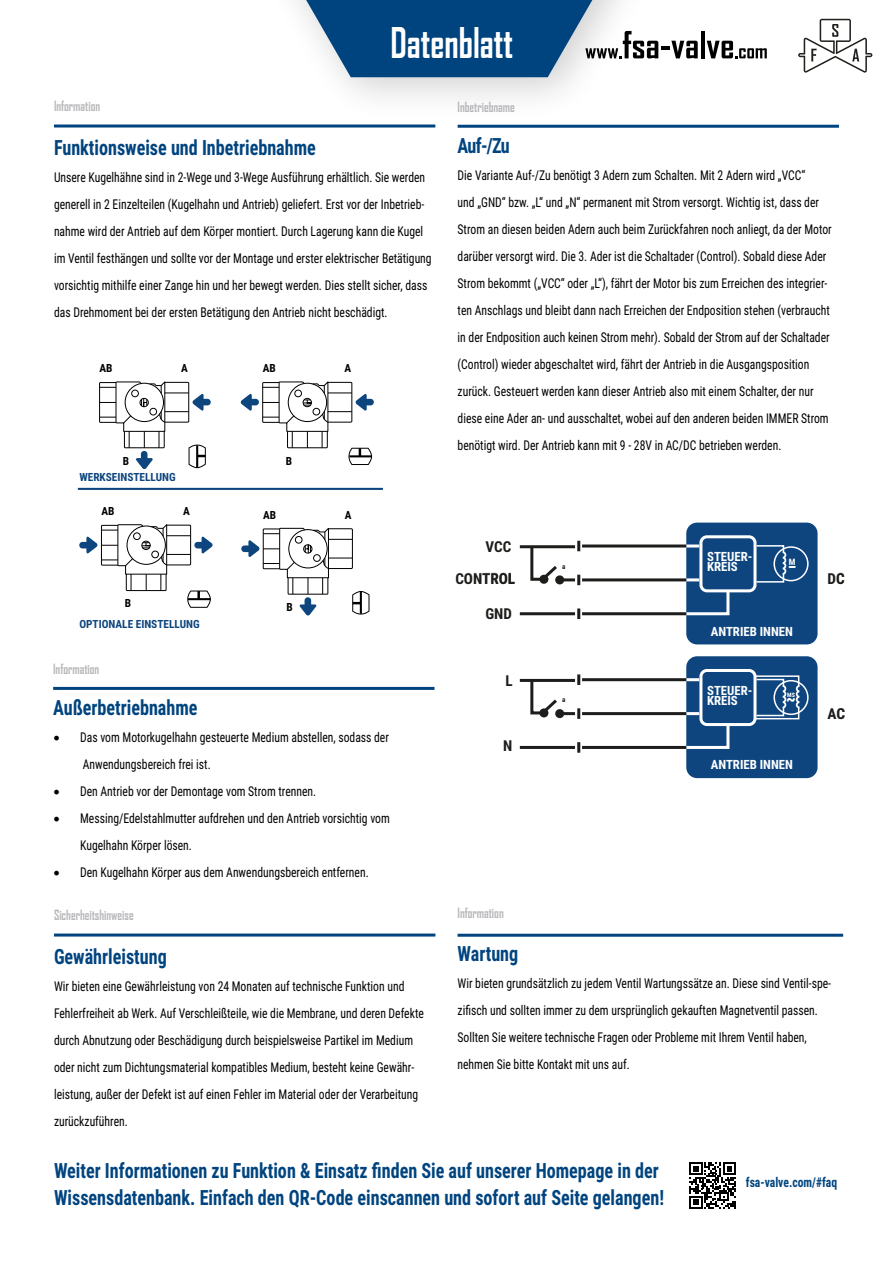
<style>
.page{position:relative;width:893px;height:1263px;background:#fff}
.page>*{position:absolute;margin:0;border:0;box-sizing:border-box;transform-origin:0 0}
.t1{font:700 40.5px "Agency FB";color:#fff;scale:.86 1}
.t2{font:700 21px/27px "Roboto Condensed";color:#00447f;scale:.86 1}
.t3{font:700 17.55px "Roboto Condensed";color:#fff}
.t4{font:700 15px "Roboto Condensed";color:#1d1d1b}
.t5{font:13.5px/27px "Roboto Condensed";color:#000;scale:.86 1}
.t6{font:700 13.5px "Agency FB";color:#b8b7ba;scale:.86 1}
.t7{font:700 13.5px "Roboto Condensed";color:#00447f;scale:.86 1}
.t8{font:700 12.75px/10.6px "Roboto Condensed";color:#fff}
.t9{font:700 11.25px "Roboto Condensed";color:#0d457e}
.t10{font:700 11.25px "Roboto Condensed";color:#000}
.t11{font:700 7.05px "Roboto Condensed";color:#1d1d1b}
.t12{font:700 6px "Roboto Condensed";color:#fff}
.s1{font-family:"Minion Pro";font-size:18px}
.s2{font-size:8.85px}
</style>
<div class="page">
<svg style="left:689px;top:1162px;width:47px;height:47px"></svg>
<hr style="left:701px;top:31px;width:4px;height:27px;background:#000">
<svg style="left:707px;top:41px;width:60px;height:17px"></svg>
<svg style="left:798px;top:19px;width:74px;height:54px"></svg>
<div style="left:227px;top:0;width:461px;height:122px;background:#000;opacity:.19"></div>
<svg style="left:306px;top:0;width:392px;height:77px"></svg>
<hr style="left:54px;top:124px;width:381px;height:3px;background:#00447f">
<hr style="left:458px;top:125px;width:381px;height:3px;background:#00447f">
<hr style="left:458px;top:934px;width:385px;height:3px;background:#00447f">
<hr style="left:54px;top:933px;width:381px;height:3px;background:#00447f">
<svg style="left:459px;top:573px;width:56px;height:11px"></svg>
<svg style="left:829px;top:573px;width:15px;height:11px"></svg>
<svg style="left:829px;top:708px;width:16px;height:11px"></svg>
<hr style="left:520px;top:612px;width:55px;height:3px;background:#1d1d1b">
<hr style="left:520px;top:545px;width:55px;height:3px;background:#1d1d1b">
<svg style="left:577px;top:608px;width:3px;height:11px"></svg>
<svg style="left:577px;top:541px;width:3px;height:10px"></svg>
<svg style="left:577px;top:575px;width:3px;height:10px"></svg>
<hr style="left:558px;top:578px;width:17px;height:3px;background:#1d1d1b">
<svg style="left:529px;top:545px;width:31px;height:36px"></svg>
<div style="left:539px;top:575px;width:9px;height:9px;background:#1d1d1b;border-radius:50%"></div>
<div style="left:555px;top:575px;width:9px;height:9px;background:#1d1d1b;border-radius:50%"></div>
<div style="left:686px;top:523px;width:131px;height:121px;background:#0e457e;border-radius:11px"></div>
<div style="left:699px;top:535px;width:57px;height:57px;border:3px solid #fff;border-radius:6px"></div>
<svg style="left:686px;top:544px;width:13px;height:3px"></svg>
<hr style="left:582px;top:544px;width:104px;height:3px;background:#1d1d1b">
<svg style="left:683px;top:588px;width:48px;height:29px"></svg>
<hr style="left:582px;top:612px;width:104px;height:3px;background:#1d1d1b">
<svg style="left:686px;top:578px;width:13px;height:3px"></svg>
<hr style="left:582px;top:578px;width:104px;height:3px;background:#1d1d1b">
<div style="left:773px;top:546px;width:36px;height:35px;border:2px solid #fff;border-radius:50%"></div>
<svg style="left:755px;top:544px;width:31px;height:39px"></svg>
<hr style="left:520px;top:746px;width:55px;height:3px;background:#1d1d1b">
<hr style="left:520px;top:679px;width:55px;height:3px;background:#1d1d1b">
<svg style="left:577px;top:742px;width:3px;height:11px"></svg>
<svg style="left:577px;top:674px;width:3px;height:11px"></svg>
<svg style="left:577px;top:708px;width:3px;height:11px"></svg>
<hr style="left:558px;top:712px;width:17px;height:3px;background:#1d1d1b">
<svg style="left:529px;top:678px;width:31px;height:38px"></svg>
<div style="left:539px;top:708px;width:9px;height:9px;background:#1d1d1b;border-radius:50%"></div>
<div style="left:555px;top:709px;width:9px;height:9px;background:#1d1d1b;border-radius:50%"></div>
<div style="left:686px;top:656px;width:131px;height:122px;background:#0e457e;border-radius:11px"></div>
<div style="left:699px;top:669px;width:57px;height:57px;border:3px solid #fff;border-radius:6px"></div>
<svg style="left:686px;top:678px;width:13px;height:3px"></svg>
<hr style="left:582px;top:678px;width:104px;height:3px;background:#1d1d1b">
<svg style="left:683px;top:721px;width:48px;height:29px"></svg>
<hr style="left:582px;top:746px;width:104px;height:3px;background:#1d1d1b">
<svg style="left:686px;top:712px;width:13px;height:3px"></svg>
<hr style="left:582px;top:712px;width:104px;height:3px;background:#1d1d1b">
<div style="left:773px;top:680px;width:36px;height:35px;border:2px solid #fff;border-radius:50%"></div>
<svg style="left:754px;top:675px;width:46px;height:45px"></svg>
<div style="left:364px;top:399px;width:10px;height:6px;background:#0d457e;border-radius:3px"></div>
<svg style="left:262px;top:381px;width:110px;height:84px"></svg>
<div style="left:249px;top:399px;width:10px;height:6px;background:#0d457e;border-radius:3px"></div>
<svg style="left:240px;top:393px;width:12px;height:18px"></svg>
<div style="left:201px;top:399px;width:10px;height:6px;background:#0d457e;border-radius:3px"></div>
<svg style="left:99px;top:381px;width:107px;height:88px"></svg>
<div style="left:241px;top:545px;width:10px;height:7px;background:#0d457e;border-radius:3px"></div>
<svg style="left:248px;top:527px;width:122px;height:89px"></svg>
<div style="left:79px;top:542px;width:10px;height:6px;background:#0d457e;border-radius:3px"></div>
<svg style="left:86px;top:524px;width:127px;height:84px"></svg>
<hr style="left:78px;top:488px;width:305px;height:2px;background:#0d457e">
<hr style="left:53px;top:687px;width:381px;height:3px;background:#00447f">
<h1 class="t1" style="left:391px;top:18px;width:144px">Datenblatt</h1>
<p class="t6" style="left:54px;top:98px;width:55px">Information</p>
<h2 class="t2" style="left:54px;top:133px;width:306px">Funktionsweise und Inbetriebnahme</h2>
<p class="t5" style="left:54px;top:163px;width:441px">Unsere Kugelhähne sind in 2-Wege und 3-Wege Ausführung erhältlich. Sie werden generell in 2 Einzelteilen (Kugelhahn und Antrieb) geliefert. Erst vor der Inbetrieb&shy;nahme wird der Antrieb auf dem Körper montiert. Durch Lagerung kann die Kugel im Ventil festhängen und sollte vor der Montage und erster elektrischer Betätigung vorsichtig mithilfe einer Zange hin und her bewegt werden. Dies stellt sicher, dass das Drehmoment bei der ersten Betätigung den Antrieb nicht beschädigt.</p>
<p class="t10" style="left:100px;top:360px;width:15px">AB</p>
<p class="t10" style="left:181px;top:360px;width:8px">A</p>
<p class="t10" style="left:123px;top:453px;width:8px">B</p>
<p class="t9" style="left:79px;top:469px;width:98px">WERKSEINSTELLUNG</p>
<p class="t10" style="left:101px;top:503px;width:15px">AB</p>
<p class="t10" style="left:183px;top:503px;width:8px">A</p>
<p class="t10" style="left:125px;top:595px;width:8px">B</p>
<p class="t9" style="left:79px;top:616px;width:122px">OPTIONALE EINSTELLUNG</p>
<p class="t10" style="left:263px;top:360px;width:15px">AB</p>
<p class="t10" style="left:344px;top:360px;width:8px">A</p>
<p class="t10" style="left:286px;top:453px;width:8px">B</p>
<p class="t10" style="left:263px;top:507px;width:15px">AB</p>
<p class="t10" style="left:345px;top:507px;width:8px">A</p>
<p class="t10" style="left:286px;top:599px;width:8px">B</p>
<p class="t6" style="left:53px;top:660px;width:55px">Information</p>
<h2 class="t2" style="left:53px;top:693px;width:169px">Außerbetriebnahme</h2>
<p class="t5" style="left:83px;top:723px;width:357px;text-indent:-30px"><span class="s1">•</span> Das vom Motorkugelhahn gesteuerte Medium abstellen, sodass der<br>Anwendungsbereich frei ist.</p>
<p class="t5" style="left:53px;top:777px;width:307px"><span class="s1">•</span> Den Antrieb vor der Demontage vom Strom trennen.</p>
<p class="t5" style="left:80px;top:804px;width:362px;text-indent:-27px"><span class="s1">•</span> Messing/Edelstahlmutter aufdrehen und den Antrieb vorsichtig vom<br>Kugelhahn Körper lösen.</p>
<p class="t5" style="left:53px;top:858px;width:368px"><span class="s1">•</span> Den Kugelhahn Körper aus dem Anwendungsbereich entfernen.</p>
<p class="t6" style="left:54px;top:907px;width:94px">Sicherheitshinweise</p>
<h2 class="t2" style="left:54px;top:942px;width:133px">Gewährleistung</h2>
<p class="t5" style="left:54px;top:972px;width:432px">Wir bieten eine Gewährleistung von 24 Monaten auf technische Funktion und Fehlerfreiheit ab Werk. Auf Verschleißteile, wie die Membrane, und deren Defekte durch Abnutzung oder Beschädigung durch beispielsweise Partikel im Medium oder nicht zum Dichtungsmaterial kompatibles Medium, besteht keine Gewähr&shy;leistung, außer der Defekt ist auf einen Fehler im Material oder der Verarbeitung zurückzuführen.</p>
<p class="t6" style="left:458px;top:98px;width:68px">Inbetriebname</p>
<h2 class="t2" style="left:458px;top:131px;width:62px">Auf-/Zu</h2>
<p class="t5" style="left:458px;top:161px;width:437px">Die Variante Auf-/Zu benötigt 3 Adern zum Schalten. Mit 2 Adern wird „VCC“<br>und „GND“ bzw. „L“ und „N“ permanent mit Strom versorgt. Wichtig ist, dass der Strom an diesen beiden Adern auch beim Zurückfahren noch anliegt, da der Motor darüber versorgt wird. Die 3. Ader ist die Schaltader (Control). Sobald diese Ader Strom bekommt („VCC“ oder „L“), fährt der Motor bis zum Erreichen des integrier&shy;ten Anschlags und bleibt dann nach Erreichen der Endposition stehen (verbraucht in der Endposition auch keinen Strom mehr). Sobald der Strom auf der Schaltader (Control) wieder abgeschaltet wird, fährt der Antrieb in die Ausgangsposition zurück. Gesteuert werden kann dieser Antrieb also mit einem Schalter, der nur diese eine Ader an- und ausschaltet, wobei auf den anderen beiden IMMER Strom benötigt wird. Der Antrieb kann mit 9 - 28V in AC/DC betrieben werden.</p>
<p class="t4" style="left:485px;top:536px;width:27px">VCC</p>
<p class="t8" style="left:707px;top:550px;width:47px">STEUER-<br>KREIS</p>
<p class="t3" style="left:789px;top:548px;width:9px">_<span class="s2">M</span></p>
<p class="t11" style="left:562px;top:561px;width:5px">a</p>
<p class="t4" style="left:455px;top:568px;width:61px">CONTROL</p>
<p class="t4" style="left:828px;top:568px;width:19px">DC</p>
<p class="t4" style="left:485px;top:603px;width:28px">GND</p>
<p class="t4" style="left:506px;top:670px;width:9px">L</p>
<p class="t4" style="left:503px;top:736px;width:11px">N</p>
<p class="t11" style="left:562px;top:695px;width:5px">a</p>
<p class="t8" style="left:711px;top:625px;width:84px">ANTRIEB INNEN</p>
<p class="t8" style="left:707px;top:684px;width:47px">STEUER-<br>KREIS</p>
<p class="t12" style="left:787px;top:690px;width:9px">MS</p>
<p class="t3" style="left:786px;top:686px;width:11px">~</p>
<p class="t8" style="left:711px;top:759px;width:84px">ANTRIEB INNEN</p>
<p class="t4" style="left:828px;top:703px;width:19px">AC</p>
<p class="t6" style="left:458px;top:904px;width:55px">Information</p>
<h2 class="t2" style="left:458px;top:939px;width:72px">Wartung</h2>
<p class="t5" style="left:458px;top:969px;width:436px">Wir bieten grundsätzlich zu jedem Ventil Wartungssätze an. Diese sind Ventil-spe&shy;zifisch und sollten immer zu dem ursprünglich gekauften Magnetventil passen.<br>Sollten Sie weitere technische Fragen oder Probleme mit Ihrem Ventil haben, nehmen Sie bitte Kontakt mit uns auf.</p>
<h2 class="t2" style="left:54px;top:1156px;width:711px">Weiter Informationen zu Funktion &amp; Einsatz finden Sie auf unserer Homepage in der<br>Wissensdatenbank. Einfach den QR-Code einscannen und sofort auf Seite gelangen!</h2>
<p class="t7" style="left:746px;top:1173px;width:108px">fsa-valve.com/#faq</p>
</div>
